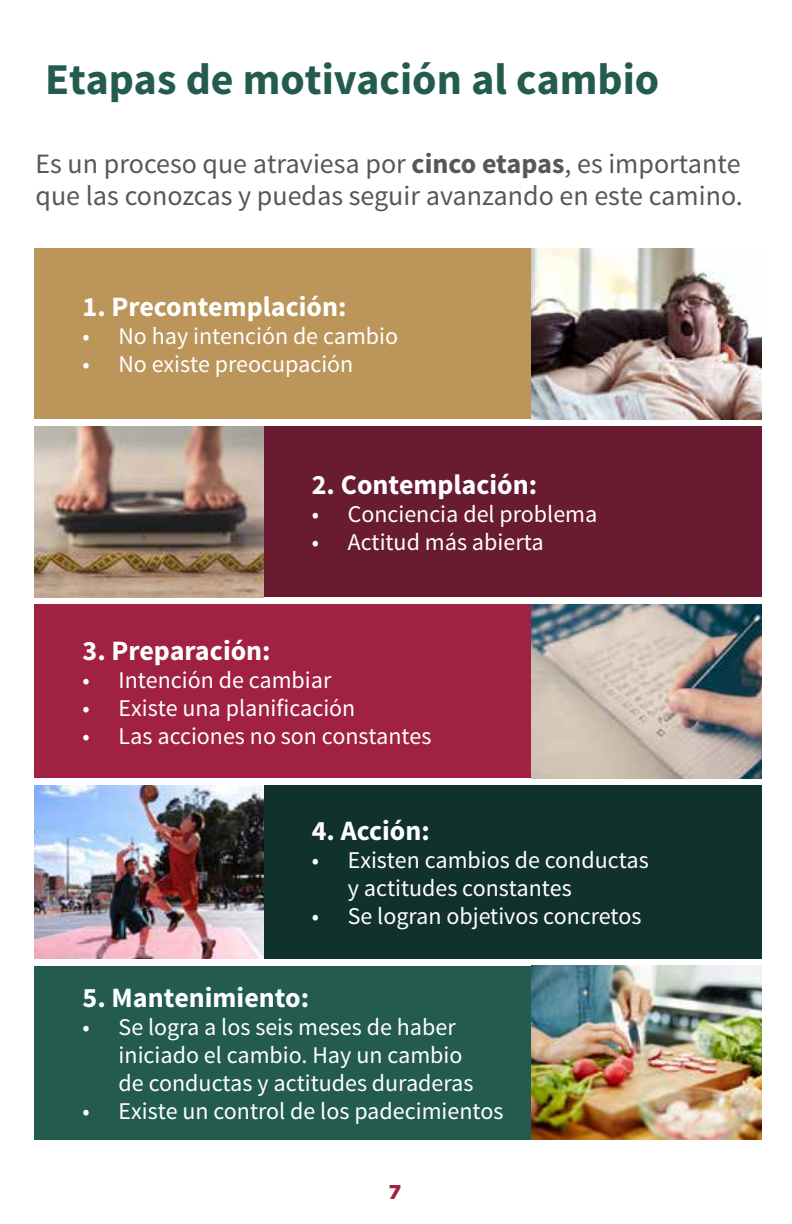
<style>
.page{position:relative;width:792px;height:1224px;background:#fff}
.page>*{position:absolute;margin:0;border:0;box-sizing:border-box;transform-origin:0 0}
.t1{font:700 44px "Source Sans Pro";color:#235c4f}
.t2{font:28px/32px "Source Sans Pro";color:#575756}
.t3{font:700 28px "Source Sans Pro";color:#fff}
.t4{font:24px/28px "Source Sans Pro";color:#fff}
.t5{font:900 20px "Gotham";color:#a02142}
.s1{font-weight:700}
</style>
<div class="page">
<div style="left:35px;top:248px;width:496px;height:171px;background:#bc955b"></div>
<div style="left:264px;top:426px;width:498px;height:171px;background:#691b32"></div>
<div style="left:35px;top:604px;width:496px;height:174px;background:#a02142"></div>
<div style="left:264px;top:785px;width:498px;height:174px;background:#11322c"></div>
<div style="left:35px;top:966px;width:496px;height:174px;background:#235c4f"></div>
<img style="left:531px;top:248px;width:231px;height:171px">
<img style="left:35px;top:426px;width:229px;height:171px">
<img style="left:531px;top:604px;width:231px;height:174px">
<img style="left:35px;top:785px;width:229px;height:174px">
<img style="left:531px;top:966px;width:231px;height:174px">
<h1 class="t1" style="left:45px;top:52px;width:616px">Etapas de motivación al cambio</h1>
<p class="t2" style="left:36px;top:149px;width:709px">Es un proceso que atraviesa por <span class="s1">cinco etapas</span>, es importante que las conozcas y puedas seguir avanzando en este camino.</p>
<p class="t3" style="left:83px;top:289px;width:265px">1. Precontemplación:</p>
<p class="t4" style="left:83px;top:323px;width:317px">• No hay intención de cambio</p>
<p class="t4" style="left:83px;top:351px;width:272px">• No existe preocupación</p>
<p class="t3" style="left:312px;top:467px;width:227px">2. Contemplación:</p>
<p class="t4" style="left:312px;top:501px;width:287px">• Conciencia del problema</p>
<p class="t4" style="left:312px;top:529px;width:233px">• Actitud más abierta</p>
<p class="t3" style="left:83px;top:633px;width:190px">3. Preparación:</p>
<p class="t4" style="left:83px;top:666px;width:250px">• Intención de cambiar</p>
<p class="t4" style="left:83px;top:694px;width:274px">• Existe una planificación</p>
<p class="t4" style="left:83px;top:722px;width:350px">• Las acciones no son constantes</p>
<p class="t3" style="left:312px;top:813px;width:120px">4. Acción:</p>
<p class="t4" style="left:348px;top:847px;width:302px;text-indent:-36px">• Existen cambios de conductas y actitudes constantes</p>
<p class="t4" style="left:312px;top:903px;width:331px">• Se logran objetivos concretos</p>
<p class="t3" style="left:83px;top:980px;width:228px">5. Mantenimiento:</p>
<p class="t4" style="left:119px;top:1014px;width:356px;text-indent:-36px">• Se logra a los seis meses de haber iniciado el cambio. Hay un cambio de conductas y actitudes duraderas</p>
<p class="t4" style="left:83px;top:1098px;width:422px">• Existe un control de los padecimientos</p>
<p class="t5" style="left:389px;top:1180px;width:14px">7</p>
</div>
